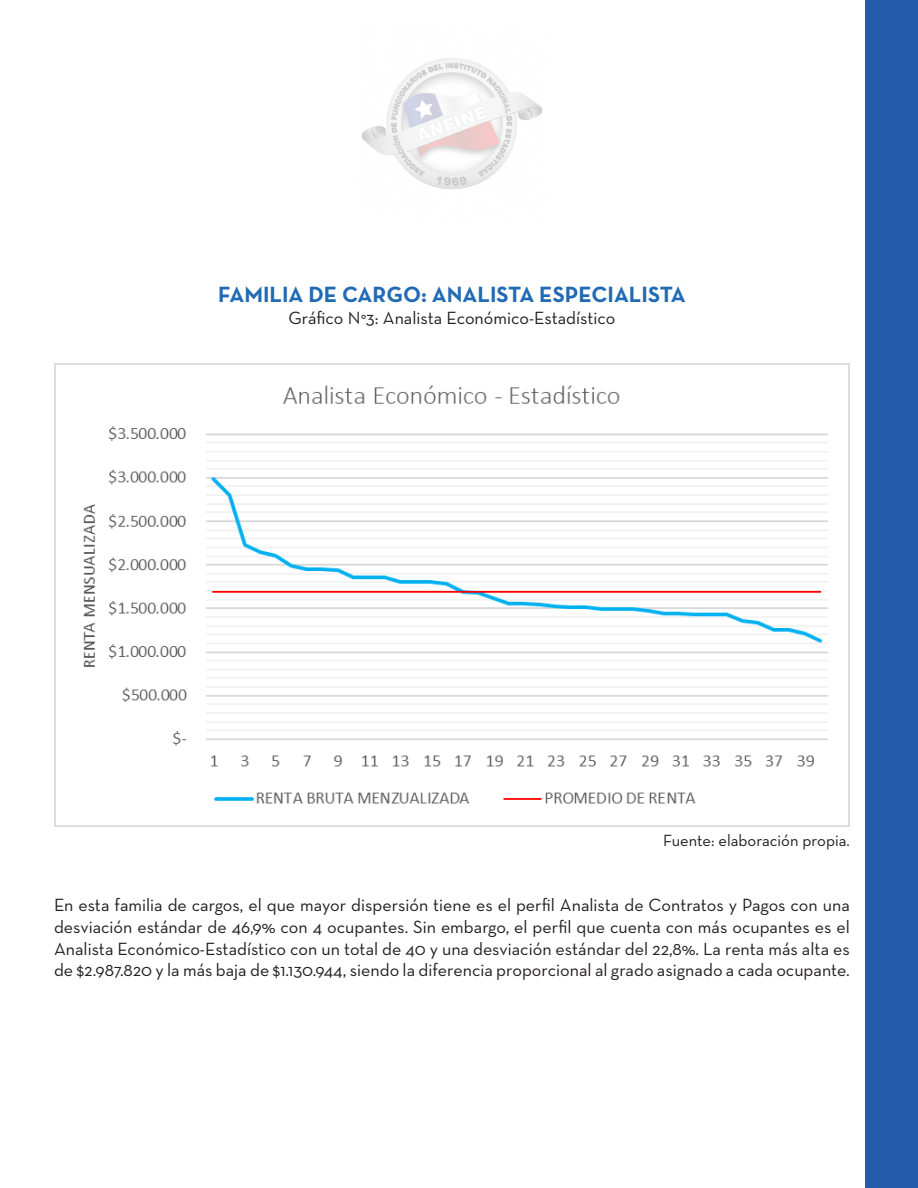
<style>
.page{position:relative;width:918px;height:1188px;background:#fff}
.page>*{position:absolute;margin:0;border:0;box-sizing:border-box;transform-origin:0 0}
.t1{font:700 22.5px "Neutra Text";color:#216bb4}
.t2{font:18px/21.6px "Neutra Text";color:#231f20;text-align:justify}
.t3{font:16.5px "Neutra Text";color:#231f20}
</style>
<div class="page">
<div style="left:865px;top:0;width:53px;height:1188px;background:#255dab"></div>
<img style="left:361px;top:58px;width:182px;height:131px">
<img style="left:54px;top:363px;width:796px;height:464px">
<p class="t1" style="left:218px;top:281px;width:469px">FAMILIA DE CARGO: ANALISTA ESPECIALISTA</p>
<p class="t2" style="left:289px;top:307px;width:328px">Gráfico N°3: Analista Económico-Estadístico</p>
<p class="t3" style="left:663px;top:830px;width:188px">Fuente: elaboración propia.</p>
<p class="t2" style="left:54px;top:894px;width:797px">En esta familia de cargos, el que mayor dispersión tiene es el perfil Analista de Contratos y Pagos con una desviación estándar de 46,9% con 4 ocupantes. Sin embargo, el perfil que cuenta con más ocupantes es el Analista Económico-Estadístico con un total de 40 y una desviación estándar del 22,8%. La renta más alta es de $2.987.820 y la más baja de $1.130.944, siendo la diferencia proporcional al grado asignado a cada ocupante.</p>
</div>
